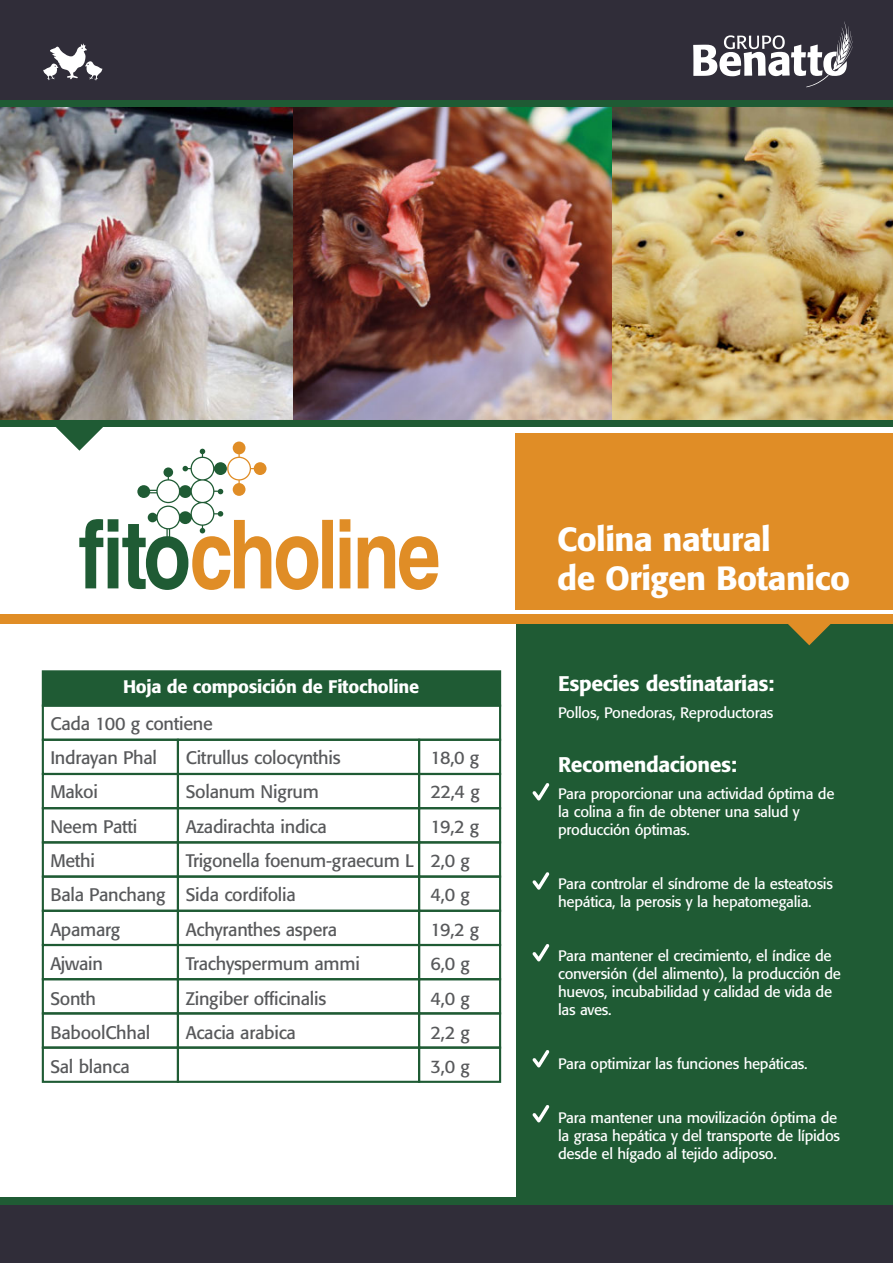
<style>
.page{position:relative;width:893px;height:1263px;background:#fff}
.page>*{position:absolute;margin:0;border:0;box-sizing:border-box;transform-origin:0 0}
.t1{font:500 33.15px/39.5px "Formata";letter-spacing:-.015em;color:#fff}
.t2{font:500 21px "Formata";letter-spacing:-.02em;color:#fff}
.t3{font:18px/34.3px "Formata";letter-spacing:-.015em;color:#58595b}
.t4{font:500 18px "Formata";letter-spacing:-.015em;color:#fff}
.t5{font:15px/18px "Formata";letter-spacing:-.02em;color:#fff}
</style>
<div class="page">
<div style="left:516px;top:621px;width:377px;height:579px;background:#1f5b34"></div>
<div style="left:0;top:100px;width:893px;height:327px;background:#1f5b34"></div>
<svg style="left:785px;top:623px;width:48px;height:22px"></svg>
<div style="left:516px;top:433px;width:377px;height:176px;background:#e08d26"></div>
<div style="left:0;top:0;width:893px;height:100px;background:#302d39"></div>
<div style="left:0;top:1204px;width:893px;height:59px;background:#302d39"></div>
<div style="left:0;top:614px;width:893px;height:9px;background:#e08d26"></div>
<img style="left:0;top:108px;width:293px;height:312px">
<img style="left:293px;top:108px;width:320px;height:312px">
<img style="left:613px;top:108px;width:280px;height:312px">
<div style="left:0;top:1197px;width:893px;height:7px;background:#1f5b34"></div>
<svg style="left:693px;top:21px;width:160px;height:66px"></svg>
<svg style="left:43px;top:43px;width:59px;height:37px"></svg>
<svg style="left:56px;top:427px;width:382px;height:163px"></svg>
<div style="left:42px;top:704px;width:459px;height:37px;border:2px solid #1f5b34"></div>
<div style="left:42px;top:739px;width:137px;height:36px;border:2px solid #1f5b34"></div>
<div style="left:418px;top:739px;width:83px;height:36px;border:2px solid #1f5b34"></div>
<div style="left:177px;top:739px;width:243px;height:36px;border:2px solid #1f5b34"></div>
<div style="left:42px;top:773px;width:137px;height:36px;border:2px solid #1f5b34"></div>
<div style="left:418px;top:773px;width:83px;height:36px;border:2px solid #1f5b34"></div>
<div style="left:177px;top:773px;width:243px;height:36px;border:2px solid #1f5b34"></div>
<div style="left:42px;top:807px;width:137px;height:36px;border:2px solid #1f5b34"></div>
<div style="left:418px;top:807px;width:83px;height:36px;border:2px solid #1f5b34"></div>
<div style="left:177px;top:807px;width:243px;height:36px;border:2px solid #1f5b34"></div>
<div style="left:42px;top:841px;width:137px;height:37px;border:2px solid #1f5b34"></div>
<div style="left:418px;top:841px;width:83px;height:37px;border:2px solid #1f5b34"></div>
<div style="left:177px;top:841px;width:243px;height:37px;border:2px solid #1f5b34"></div>
<div style="left:42px;top:875px;width:137px;height:37px;border:2px solid #1f5b34"></div>
<div style="left:418px;top:875px;width:83px;height:37px;border:2px solid #1f5b34"></div>
<div style="left:177px;top:875px;width:243px;height:37px;border:2px solid #1f5b34"></div>
<div style="left:42px;top:910px;width:137px;height:36px;border:2px solid #1f5b34"></div>
<div style="left:418px;top:910px;width:83px;height:36px;border:2px solid #1f5b34"></div>
<div style="left:177px;top:910px;width:243px;height:36px;border:2px solid #1f5b34"></div>
<div style="left:42px;top:944px;width:137px;height:36px;border:2px solid #1f5b34"></div>
<div style="left:418px;top:944px;width:83px;height:36px;border:2px solid #1f5b34"></div>
<div style="left:177px;top:944px;width:243px;height:36px;border:2px solid #1f5b34"></div>
<div style="left:42px;top:978px;width:137px;height:36px;border:2px solid #1f5b34"></div>
<div style="left:418px;top:978px;width:83px;height:36px;border:2px solid #1f5b34"></div>
<div style="left:177px;top:978px;width:243px;height:36px;border:2px solid #1f5b34"></div>
<div style="left:42px;top:1012px;width:137px;height:37px;border:2px solid #1f5b34"></div>
<div style="left:418px;top:1012px;width:83px;height:37px;border:2px solid #1f5b34"></div>
<div style="left:177px;top:1012px;width:243px;height:37px;border:2px solid #1f5b34"></div>
<div style="left:42px;top:1046px;width:137px;height:37px;border:2px solid #1f5b34"></div>
<div style="left:418px;top:1046px;width:83px;height:37px;border:2px solid #1f5b34"></div>
<div style="left:177px;top:1046px;width:243px;height:37px;border:2px solid #1f5b34"></div>
<div style="left:42px;top:670px;width:459px;height:37px;background:#1f5b34;border:2px solid #1f5b34"></div>
<svg style="left:533px;top:783px;width:16px;height:17px"></svg>
<svg style="left:533px;top:872px;width:16px;height:18px"></svg>
<svg style="left:533px;top:944px;width:16px;height:17px"></svg>
<svg style="left:533px;top:1050px;width:16px;height:17px"></svg>
<svg style="left:533px;top:1105px;width:16px;height:17px"></svg>
<p class="t4" style="left:123px;top:680px;width:298px">Hoja de composición de Fitocholine</p>
<p class="t3" style="left:50px;top:708px;width:164px">Cada 100 g contiene<br>Indrayan Phal<br>Makoi<br>Neem Patti<br>Methi<br>Bala Panchang<br>Apamarg<br>Ajwain<br>Sonth<br>BaboolChhal<br>Sal blanca</p>
<p class="t3" style="left:186px;top:742px;width:230px">Citrullus colocynthis<br>Solanum Nigrum<br>Azadirachta indica<br>Trigonella foenum-graecum L<br>Sida cordifolia<br>Achyranthes aspera<br>Trachyspermum ammi<br>Zingiber officinalis<br>Acacia arabica</p>
<p class="t3" style="left:431px;top:742px;width:51px">18,0 g<br>22,4 g<br>19,2 g<br>2,0 g<br>4,0 g<br>19,2 g<br>6,0 g<br>4,0 g<br>2,2 g<br>3,0 g</p>
<h1 class="t1" style="left:557px;top:522px;width:295px">Colina natural<br>de Origen Botanico</h1>
<h2 class="t2" style="left:558px;top:675px;width:217px">Especies destinatarias:</h2>
<p class="t5" style="left:558px;top:705px;width:217px">Pollos, Ponedoras, Reproductoras</p>
<h2 class="t2" style="left:558px;top:756px;width:180px">Recomendaciones:</h2>
<p class="t5" style="left:558px;top:786px;width:278px">Para proporcionar una actividad óptima de la colina a fin de obtener una salud y producción óptimas.</p>
<p class="t5" style="left:558px;top:876px;width:276px">Para controlar el síndrome de la esteatosis hepática, la perosis y la hepatomegalia.</p>
<p class="t5" style="left:558px;top:948px;width:284px">Para mantener el crecimiento, el índice de conversión (del alimento), la producción de huevos, incubabilidad y calidad de vida de las aves.</p>
<p class="t5" style="left:558px;top:1056px;width:251px">Para optimizar las funciones hepáticas.</p>
<p class="t5" style="left:558px;top:1110px;width:283px">Para mantener una movilización óptima de la grasa hepática y del transporte de lípidos desde el hígado al tejido adiposo.</p>
</div>
